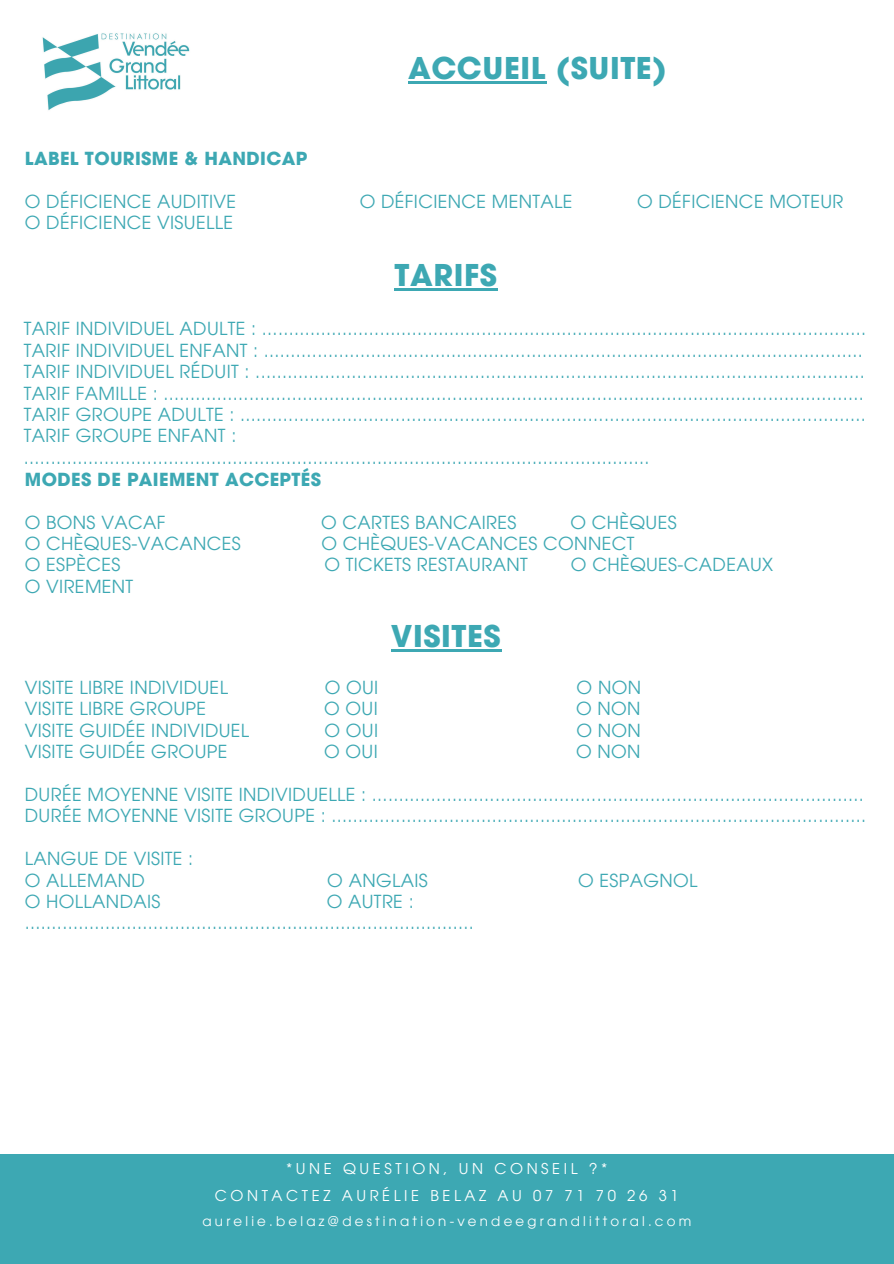
<style>
.page{position:relative;width:894px;height:1264px;background:#fff}
.page>*{position:absolute;margin:0;border:0;box-sizing:border-box;transform-origin:0 0}
.t1{font:700 30px "ITC Avant Garde Pro";letter-spacing:.02em;color:#3da8b3}
.t2{font:18px/21.3px "ITC Avant Garde Pro";letter-spacing:.02em;color:#3da8b3}
.t3{font:700 18px "ITC Avant Garde Pro";letter-spacing:.02em;color:#3da8b3}
.t4{font:14.85px/26.8px "ITC Avant Garde Pro";letter-spacing:.24em;color:#fff;text-align:center}
.t5{font:13.35px "ITC Avant Garde Pro";letter-spacing:.24em;color:#fff}
</style>
<div class="page">
<div style="left:0;top:1154px;width:893px;height:109px;background:#3da8b3"></div>
<img style="left:42px;top:33px;width:148px;height:78px">
<hr style="left:408px;top:81px;width:138px;height:2px;background:#3da8b3">
<hr style="left:394px;top:289px;width:103px;height:2px;background:#3da8b3">
<hr style="left:391px;top:649px;width:110px;height:2px;background:#3da8b3">
<h3 class="t1" style="left:408px;top:57px;width:260px">ACCUEIL (SUITE)</h3>
<h2 class="t3" style="left:25px;top:152px;width:284px">LABEL TOURISME &amp; HANDICAP</h2>
<h3 class="t2" style="left:25px;top:193px;width:213px">O DÉFICIENCE AUDITIVE</h3>
<h3 class="t2" style="left:359px;top:193px;width:214px">O DÉFICIENCE MENTALE</h3>
<h3 class="t2" style="left:637px;top:193px;width:208px">O DÉFICIENCE MOTEUR</h3>
<h3 class="t2" style="left:25px;top:214px;width:209px">O DÉFICIENCE VISUELLE</h3>
<h3 class="t1" style="left:394px;top:264px;width:104px">TARIFS</h3>
<h1 class="t2" style="left:24px;top:320px;width:843px">TARIF INDIVIDUEL ADULTE : .................................................................................................................<br>TARIF INDIVIDUEL ENFANT : ................................................................................................................<br>TARIF INDIVIDUEL RÉDUIT : ..................................................................................................................<br>TARIF FAMILLE : ...................................................................................................................................<br>TARIF GROUPE ADULTE : .....................................................................................................................<br>TARIF GROUPE ENFANT : .....................................................................................................................</h1>
<h1 class="t3" style="left:25px;top:472px;width:297px">MODES DE PAIEMENT ACCEPTÉS</h1>
<h2 class="t2" style="left:25px;top:513px;width:142px">O BONS VACAF</h2>
<h2 class="t2" style="left:321px;top:513px;width:197px">O CARTES BANCAIRES</h2>
<h2 class="t2" style="left:570px;top:513px;width:108px">O CHÈQUES</h2>
<h2 class="t2" style="left:25px;top:535px;width:217px">O CHÈQUES-VACANCES</h2>
<h2 class="t2" style="left:321px;top:535px;width:314px">O CHÈQUES-VACANCES CONNECT</h2>
<h2 class="t2" style="left:25px;top:556px;width:97px">O ESPÈCES</h2>
<h2 class="t2" style="left:324px;top:556px;width:205px">O TICKETS RESTAURANT</h2>
<h2 class="t2" style="left:571px;top:556px;width:204px">O CHÈQUES-CADEAUX</h2>
<h2 class="t2" style="left:25px;top:577px;width:110px">O VIREMENT</h2>
<h1 class="t1" style="left:391px;top:625px;width:111px">VISITES</h1>
<h3 class="t2" style="left:25px;top:679px;width:204px">VISITE LIBRE INDIVIDUEL</h3>
<h3 class="t2" style="left:324px;top:679px;width:55px">O OUI</h3>
<h3 class="t2" style="left:576px;top:679px;width:66px">O NON</h3>
<h3 class="t2" style="left:25px;top:700px;width:183px">VISITE LIBRE GROUPE</h3>
<h3 class="t2" style="left:324px;top:700px;width:55px">O OUI</h3>
<h3 class="t2" style="left:576px;top:700px;width:66px">O NON</h3>
<h3 class="t2" style="left:25px;top:722px;width:226px">VISITE GUIDÉE INDIVIDUEL</h3>
<h3 class="t2" style="left:324px;top:722px;width:55px">O OUI</h3>
<h3 class="t2" style="left:576px;top:722px;width:66px">O NON</h3>
<h3 class="t2" style="left:25px;top:743px;width:204px">VISITE GUIDÉE GROUPE</h3>
<h3 class="t2" style="left:324px;top:743px;width:55px">O OUI</h3>
<h3 class="t2" style="left:576px;top:743px;width:66px">O NON</h3>
<h3 class="t2" style="left:25px;top:786px;width:842px">DURÉE MOYENNE VISITE INDIVIDUELLE : ............................................................................................<br>DURÉE MOYENNE VISITE GROUPE : ....................................................................................................</h3>
<h3 class="t2" style="left:25px;top:850px;width:170px">LANGUE DE VISITE :<br>O ALLEMAND</h3>
<h3 class="t2" style="left:327px;top:871px;width:102px">O ANGLAIS</h3>
<h3 class="t2" style="left:578px;top:871px;width:121px">O ESPAGNOL</h3>
<h3 class="t2" style="left:25px;top:893px;width:137px">O HOLLANDAIS</h3>
<h3 class="t2" style="left:25px;top:893px;width:450px;text-indent:302px">O AUTRE : ....................................................................................</h3>
<p class="t4" style="left:215px;top:1156px;width:465px">*UNE QUESTION, UN CONSEIL ?*<br>CONTACTEZ AURÉLIE BELAZ AU 07 71 70 26 31</p>
<p class="t5" style="left:202px;top:1216px;width:490px">aurelie.belaz@destination-vendeegrandlittoral.com</p>
</div>
